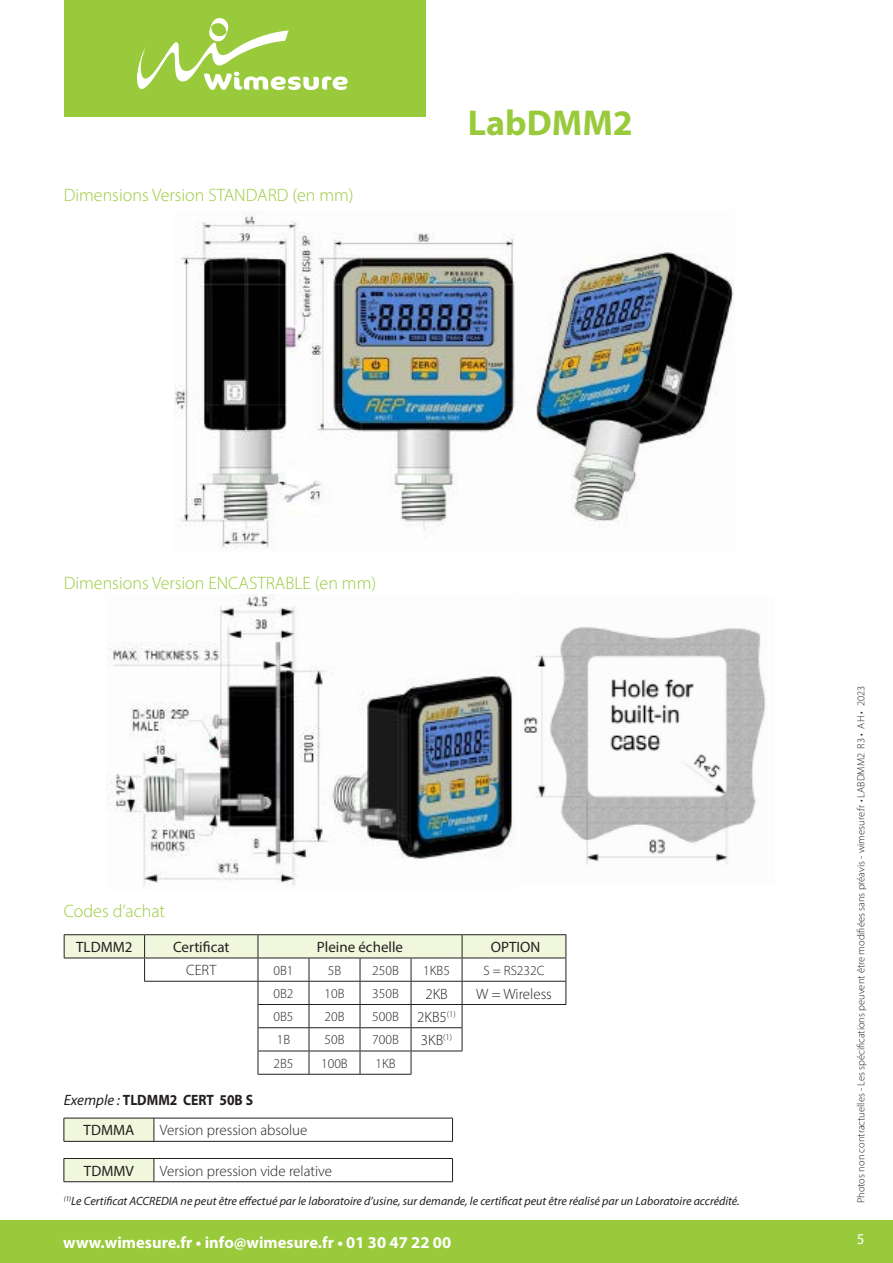
<style>
.page{position:relative;width:893px;height:1263px;background:#fff}
.page>*{position:absolute;margin:0;border:0;box-sizing:border-box;transform-origin:0 0}
.Titre{font:700 36px "Myriad Pro";color:#99ca3b}
.Titre_2{font:300 18px "Myriad Pro";color:#99ca3b}
.t1{font:700 16.5px "Myriad Pro";color:#fff}
.t2{font:300 15px "Myriad Pro";color:#231f20}
.t3{font:15px "Myriad Pro";color:#231f20}
.t4{font:700 15px "Myriad Pro";color:#231f20;scale:.91 1}
.t5{font:15px "Myriad Pro";color:#fff}
.t6{font:300 13.5px "Myriad Pro";color:#231f20}
.t7{font:italic 12px "Myriad Pro";color:#231f20}
.t8{font:300 10.5px "Myriad Pro";color:#231f20}
.s1{font-weight:400;font-style:italic}
</style>
<div class="page">
<div style="left:0;top:1220px;width:893px;height:43px;background:#99ca3b"></div>
<div style="left:64px;top:0;width:361px;height:117px;background:#99ca3b"></div>
<svg style="left:137px;top:18px;width:211px;height:72px"></svg>
<img style="left:174px;top:210px;width:560px;height:339px">
<img style="left:106px;top:594px;width:408px;height:292px">
<img style="left:524px;top:627px;width:242px;height:237px">
<hr style="left:64px;top:934px;width:81px;height:1px;background:#231f20">
<hr style="left:145px;top:934px;width:113px;height:1px;background:#231f20">
<hr style="left:258px;top:934px;width:51px;height:1px;background:#231f20">
<hr style="left:309px;top:934px;width:51px;height:1px;background:#231f20">
<hr style="left:360px;top:934px;width:51px;height:1px;background:#231f20">
<hr style="left:411px;top:934px;width:51px;height:1px;background:#231f20">
<hr style="left:462px;top:934px;width:104px;height:1px;background:#231f20">
<hr style="left:258px;top:1074px;width:51px;height:1px;background:#231f20">
<hr style="left:309px;top:1074px;width:51px;height:1px;background:#231f20">
<hr style="left:360px;top:1074px;width:51px;height:1px;background:#231f20">
<svg style="left:64px;top:935px;width:503px;height:139px"></svg>
<hr style="left:144px;top:981px;width:114px;height:1px;background:#231f20">
<div style="left:64px;top:1118px;width:90px;height:23px;background:#f1f7dc"></div>
<hr style="left:64px;top:1118px;width:90px;height:1px;background:#231f20">
<svg style="left:64px;top:1118px;width:1px;height:23px"></svg>
<hr style="left:154px;top:1118px;width:299px;height:1px;background:#231f20">
<svg style="left:154px;top:1118px;width:1px;height:23px"></svg>
<svg style="left:452px;top:1118px;width:1px;height:23px"></svg>
<hr style="left:64px;top:1141px;width:90px;height:1px;background:#231f20">
<hr style="left:154px;top:1141px;width:299px;height:1px;background:#231f20">
<div style="left:64px;top:1158px;width:90px;height:24px;background:#f1f7dc"></div>
<hr style="left:64px;top:1158px;width:90px;height:1px;background:#231f20">
<svg style="left:64px;top:1159px;width:1px;height:22px"></svg>
<hr style="left:154px;top:1158px;width:299px;height:1px;background:#231f20">
<svg style="left:154px;top:1159px;width:1px;height:22px"></svg>
<svg style="left:452px;top:1158px;width:1px;height:23px"></svg>
<hr style="left:64px;top:1181px;width:90px;height:1px;background:#231f20">
<hr style="left:154px;top:1181px;width:299px;height:1px;background:#231f20">
<p class="Titre_2" style="left:64px;top:184px;width:291px">Dimensions Version STANDARD (en mm)</p>
<p class="Titre" style="left:468px;top:100px;width:167px">LabDMM2</p>
<p class="Titre_2" style="left:64px;top:572px;width:314px">Dimensions Version ENCASTRABLE (en mm)</p>
<p class="Titre_2" style="left:64px;top:900px;width:103px">Codes d’achat</p>
<p class="t3" style="left:76px;top:938px;width:58px">TLDMM2</p>
<p class="t3" style="left:173px;top:938px;width:58px">Certificat</p>
<p class="t3" style="left:317px;top:938px;width:88px">Pleine échelle</p>
<p class="t3" style="left:491px;top:938px;width:51px">OPTION</p>
<p class="t2" style="left:186px;top:961px;width:32px">CERT</p>
<p class="t6" style="left:273px;top:962px;width:21px">0B1</p>
<p class="t6" style="left:328px;top:962px;width:15px">5B</p>
<p class="t6" style="left:372px;top:962px;width:28px">250B</p>
<p class="t6" style="left:423px;top:962px;width:28px">1KB5</p>
<p class="t6" style="left:484px;top:962px;width:62px">S = RS232C</p>
<p class="t6" style="left:273px;top:985px;width:21px">0B2</p>
<p class="t6" style="left:324px;top:985px;width:21px">10B</p>
<p class="t6" style="left:372px;top:985px;width:28px">350B</p>
<p class="t2" style="left:425px;top:984px;width:24px">2KB</p>
<p class="t2" style="left:476px;top:984px;width:77px">W = Wireless</p>
<p class="t6" style="left:273px;top:1008px;width:21px">0B5</p>
<p class="t6" style="left:324px;top:1008px;width:21px">20B</p>
<p class="t6" style="left:372px;top:1008px;width:28px">500B</p>
<p class="t2" style="left:417px;top:1008px;width:40px">2KB5<sup>(1)</sup></p>
<p class="t6" style="left:277px;top:1032px;width:15px">1B</p>
<p class="t6" style="left:324px;top:1032px;width:21px">50B</p>
<p class="t6" style="left:372px;top:1032px;width:28px">700B</p>
<p class="t2" style="left:421px;top:1031px;width:33px">3KB<sup>(1)</sup></p>
<p class="t6" style="left:273px;top:1055px;width:21px">2B5</p>
<p class="t6" style="left:321px;top:1055px;width:28px">100B</p>
<p class="t6" style="left:375px;top:1055px;width:22px">1KB</p>
<p class="t4" style="left:64px;top:1090px;width:209px"><span class="s1">Exemple :</span> TLDMM2 CERT 50B S</p>
<p class="t3" style="left:84px;top:1121px;width:52px">TDMMA</p>
<p class="t2" style="left:160px;top:1121px;width:149px">Version pression absolue</p>
<p class="t3" style="left:84px;top:1161px;width:51px">TDMMV</p>
<p class="t2" style="left:160px;top:1162px;width:174px">Version pression vide relative</p>
<p class="t7" style="left:64px;top:1194px;width:677px"><sup>(1)</sup>Le Certificat ACCREDIA ne peut être effectué par le laboratoire d’usine, sur demande, le certificat peut être réalisé par un Laboratoire accrédité.</p>
<h3 class="t1" style="left:63px;top:1231px;width:389px">www.wimesure.fr • info@wimesure.fr • 01 30 47 22 00</h3>
<p class="t8" style="left:855px;top:1203px;width:519px;rotate:-90deg">Photos non contractuelles - Les spécifications peuvent être modifiées sans préavis - wimesure.fr • LABDMM2 R3 • AH • 2023</p>
<p class="t5" style="left:857px;top:1230px;width:9px">5</p>
</div>
